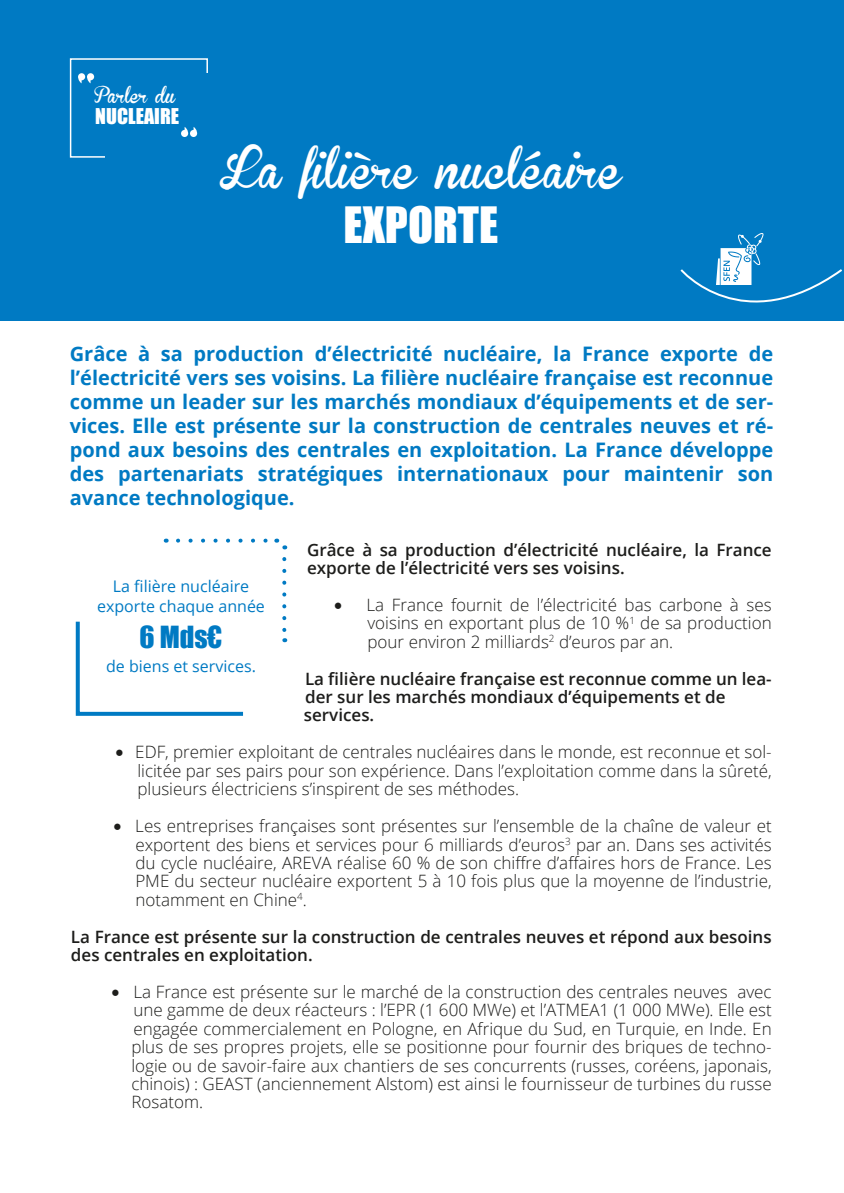
<style>
.page{position:relative;width:844px;height:1193px;background:#fff}
.page>*{position:absolute;margin:0;border:0;box-sizing:border-box;transform-origin:0 0}
.t1{font:46px "Impact";color:#fff}
.t2{font:40px "Brannboll Fet";color:#fff}
.t3{font:28px "Impact";color:#007ac3}
.t4{font:700 20px/24px "Open Sans";color:#007ac3;text-align:justify}
.t5{font:20px "Impact";color:#fff}
.t6{font:300 17px/18.4px "Open Sans";color:#1d1d1b;text-align:justify}
.t7{font:600 17px/18.4px "Open Sans";color:#1d1d1b}
.t8{font:16px "Open Sans";color:#007ac3}
.t9{font:16px "Brannboll Fet";color:#fff}
.s1{font-family:"Minion Pro";font-weight:400;font-size:24px}
</style>
<div class="page">
<div style="left:0;top:0;width:843px;height:320px;background:#007ac3"></div>
<svg style="left:75px;top:621px;width:169px;height:95px"></svg>
<svg style="left:178px;top:539px;width:90px;height:4px"></svg>
<svg style="left:282px;top:559px;width:4px;height:83px"></svg>
<svg style="left:69px;top:58px;width:139px;height:100px"></svg>
<div style="left:105px;top:142px;width:111px;height:25px;background:#007ac3"></div>
<img style="left:717px;top:234px;width:46px;height:33px">
<svg style="left:679px;top:267px;width:164px;height:54px"></svg>
<p class="t9" style="left:94px;top:87px;width:83px">Parler du</p>
<p class="t5" style="left:95px;top:100px;width:85px">NUCLEAIRE</p>
<p class="t2" style="left:220px;top:149px;width:403px">La filière nucléaire</p>
<p class="t1" style="left:343px;top:189px;width:156px">EXPORTE</p>
<p class="t4" style="left:70px;top:341px;width:705px">Grâce à sa production d’électricité nucléaire, la France exporte de l’électricité vers ses voisins. La filière nucléaire française est reconnue comme un leader sur les marchés mondiaux d’équipements et de ser&shy;vices. Elle est présente sur la construction de centrales neuves et ré&shy;pond aux besoins des centrales en exploitation. La France développe des partenariats stratégiques internationaux pour maintenir son avance technologique.</p>
<p class="t7" style="left:307px;top:540px;width:466px">Grâce à sa production d’électricité nucléaire, la France exporte de l’électricité vers ses voisins.</p>
<p class="t6" style="left:367px;top:595px;width:405px;text-indent:-34px"><span class="s1">•</span> La France fournit de l’électricité bas carbone à ses voisins en exportant plus de 10 %<sup>1</sup> de sa production pour environ 2 milliards<sup>2</sup> d’euros par an.</p>
<p class="t7" style="left:305px;top:669px;width:468px">La filière nucléaire française est reconnue comme un lea&shy;der sur les marchés mondiaux d’équipements et de</p>
<p class="t7" style="left:304px;top:706px;width:72px">services.</p>
<p class="t6" style="left:137px;top:743px;width:635px;text-indent:-23px"><span class="s1">•</span> EDF, premier exploitant de centrales nucléaires dans le monde, est reconnue et sol&shy;licitée par ses pairs pour son expérience. Dans l’exploitation comme dans la sûreté, plusieurs électriciens s’inspirent de ses méthodes.</p>
<p class="t6" style="left:135px;top:816px;width:637px;text-indent:-23px"><span class="s1">•</span> Les entreprises françaises sont présentes sur l’ensemble de la chaîne de valeur et exportent des biens et services pour 6 milliards d’euros<sup>3</sup> par an. Dans ses activités du cycle nucléaire, AREVA réalise 60 % de son chiffre d’affaires hors de France. Les PME du secteur nucléaire exportent 5 à 10 fois plus que la moyenne de l’industrie, notamment en Chine<sup>4</sup>.</p>
<p class="t7" style="left:71px;top:927px;width:702px">La France est présente sur la construction de centrales neuves et répond aux besoins des centrales en exploitation.</p>
<p class="t6" style="left:131px;top:982px;width:641px;text-indent:-21px"><span class="s1">•</span> La France est présente sur le marché de la construction des centrales neuves avec une gamme de deux réacteurs : l’EPR (1 600 MWe) et l’ATMEA1 (1 000 MWe). Elle est engagée commercialement en Pologne, en Afrique du Sud, en Turquie, en Inde. En plus de ses propres projets, elle se positionne pour fournir des briques de techno&shy;logie ou de savoir-faire aux chantiers de ses concurrents (russes, coréens, japonais, chinois) : GEAST (anciennement Alstom) est ainsi le fournisseur de turbines du russe Rosatom.</p>
<p class="t8" style="left:113px;top:576px;width:138px">La filière nucléaire</p>
<p class="t8" style="left:97px;top:596px;width:169px">exporte chaque année</p>
<p class="t3" style="left:140px;top:616px;width:84px">6 Mds€</p>
<p class="t8" style="left:106px;top:656px;width:151px">de biens et services.</p>
</div>
